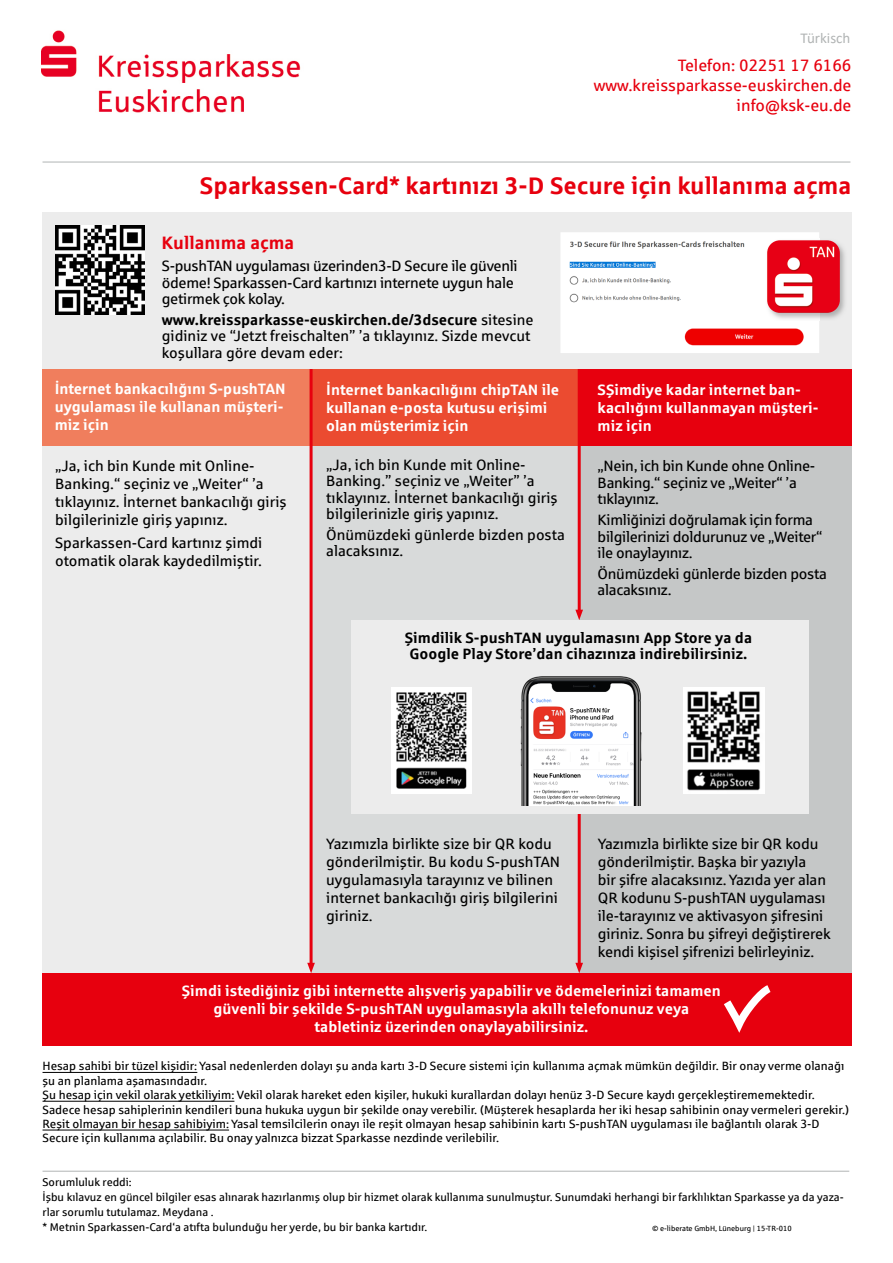
<style>
.page{position:relative;width:893px;height:1263px;background:#fff}
.page>*{position:absolute;margin:0;border:0;box-sizing:border-box;transform-origin:0 0}
.t1{font:700 24px "Sparkasse Rg";color:#e7000e}
.t2{font:700 18px "Sparkasse Rg";color:#e7000e}
.t3{font:16.5px/19.8px "Sparkasse Rg";color:#e7000e;text-align:right}
.t4{font:15px/18px "Sparkasse Rg";letter-spacing:-.01em;color:#000}
.t5{font:700 15px/18px "Sparkasse Rg";color:#fff}
.t6{font:700 15px/16.5px "Sparkasse Rg";color:#000;text-align:center}
.t7{font:15px "Calibri";color:#b1b4b4}
.t8{font:12px/14.4px "Sparkasse Rg";color:#000}
.t9{font:11.25px/15px "Sparkasse Rg";color:#000}
.t10{font:7.5px "Sparkasse Rg";color:#000}
.s1{font-weight:700}
</style>
<div class="page">
<hr style="left:43px;top:1171px;width:806px;height:1px;background:#b1b4b4">
<div style="left:310px;top:436px;width:270px;height:571px;background:#d8dada"></div>
<div style="left:579px;top:436px;width:272px;height:571px;background:#c5c7c7"></div>
<div style="left:43px;top:436px;width:268px;height:571px;background:#ececec"></div>
<div style="left:43px;top:369px;width:268px;height:76px;background:#f07e5d"></div>
<div style="left:311px;top:369px;width:268px;height:76px;background:#eb4b30"></div>
<div style="left:579px;top:369px;width:272px;height:76px;background:#e7000e"></div>
<hr style="left:578px;top:369px;width:3px;height:243px;background:#e7000e">
<svg style="left:575px;top:610px;width:8px;height:10px"></svg>
<hr style="left:578px;top:810px;width:3px;height:155px;background:#e7000e">
<svg style="left:575px;top:963px;width:8px;height:10px"></svg>
<div style="left:43px;top:973px;width:808px;height:73px;background:#e7000e"></div>
<svg style="left:724px;top:985px;width:47px;height:48px"></svg>
<div style="left:351px;top:620px;width:458px;height:193px;background:#ececec"></div>
<hr style="left:310px;top:369px;width:3px;height:596px;background:#e7000e">
<svg style="left:307px;top:963px;width:8px;height:10px"></svg>
<div style="left:43px;top:213px;width:808px;height:156px;background:#ececec"></div>
<hr style="left:43px;top:162px;width:807px;height:1px;background:#b1b4b4">
<img style="left:41px;top:30px;width:260px;height:83px">
<img style="left:520px;top:677px;width:122px;height:128px">
<img style="left:561px;top:232px;width:258px;height:121px">
<img style="left:765px;top:239px;width:80px;height:82px">
<img style="left:767px;top:240px;width:73px;height:73px">
<img style="left:56px;top:226px;width:88px;height:88px">
<img style="left:683px;top:687px;width:81px;height:106px">
<img style="left:391px;top:687px;width:81px;height:106px">
<hr style="left:43px;top:1072px;width:154px;height:1px;background:#000">
<hr style="left:43px;top:1101px;width:191px;height:1px;background:#000">
<hr style="left:43px;top:1130px;width:186px;height:1px;background:#000">
<p class="t7" style="left:801px;top:27px;width:51px">Türkisch</p>
<p class="t3" style="left:594px;top:55px;width:259px">Telefon: 02251 17 6166 www.kreissparkasse-euskirchen.de info@ksk-eu.de</p>
<h1 class="t1" style="left:200px;top:170px;width:653px">Sparkassen-Card* kartınızı 3-D Secure için kullanıma açma</h1>
<p class="t2" style="left:161px;top:231px;width:134px">Kullanıma açma</p>
<p class="t4" style="left:162px;top:257px;width:357px;line-height:16.5px">S-pushTAN uygulaması üzerinden3-D Secure ile güvenli ödeme! Sparkassen-Card kartınızı internete uygun hale getirmek çok kolay.</p>
<p class="t4" style="left:162px;top:311px;width:373px;line-height:16.5px"><span class="s1">www.kreissparkasse-euskirchen.de/3dsecure</span> sitesine gidiniz ve “Jetzt freischalten” ’a tıklayınız. Sizde mevcut koşullara göre devam eder:</p>
<p class="t5" style="left:55px;top:379px;width:232px">İnternet bankacılığını S-pushTAN uygulaması ile kullanan müşteri&shy;miz için</p>
<p class="t5" style="left:326px;top:380px;width:234px">İnternet bankacılığını chipTAN ile kullanan e-posta kutusu erişimi olan müşterimiz için</p>
<p class="t4" style="left:326px;top:456px;width:233px;line-height:16.5px">„Ja, ich bin Kunde mit Online-Banking.” seçiniz ve „Weiter” ’a tıklayınız. İnternet bankacılığı giriş bilgilerinizle giriş yapınız.</p>
<p class="t4" style="left:326px;top:526px;width:240px;line-height:16.5px">Önümüzdeki günlerde bizden posta alacaksınız.</p>
<p class="t4" style="left:55px;top:457px;width:233px">„Ja, ich bin Kunde mit Online-Banking.“ seçiniz ve „Weiter“ ’a tıklayınız. İnternet bankacılığı giriş bilgilerinizle giriş yapınız.</p>
<p class="t4" style="left:55px;top:533px;width:209px">Sparkassen-Card kartınız şimdi otomatik olarak kaydedilmiştir.</p>
<p class="t5" style="left:598px;top:380px;width:222px">SŞimdiye kadar internet ban&shy;kacılığını kullanmayan müşteri&shy;miz için</p>
<p class="t4" style="left:598px;top:457px;width:219px;line-height:16.5px">„Nein, ich bin Kunde ohne Online-<br>Banking.“ seçiniz ve „Weiter“ ’a tıklayınız.</p>
<p class="t4" style="left:598px;top:511px;width:226px;line-height:16.5px">Kimliğinizi doğrulamak için forma bilgilerinizi doldurunuz ve „Weiter“ ile onaylayınız.</p>
<p class="t4" style="left:598px;top:565px;width:231px;line-height:16.5px">Önümüzdeki günlerde bizden posta alacaksınız.</p>
<p class="t6" style="left:405px;top:629px;width:349px">Şimdilik S-pushTAN uygulamasını App Store ya da<br>Google Play Store’dan cihazınıza indirebilirsiniz.</p>
<p class="t4" style="left:326px;top:834px;width:235px">Yazımızla birlikte size bir QR kodu gönderilmiştir. Bu kodu S-pushTAN uygulamasıyla tarayınız ve bilinen internet bankacılığı giriş bilgilerini giriniz.</p>
<p class="t4" style="left:598px;top:834px;width:234px">Yazımızla birlikte size bir QR kodu gönderilmiştir. Başka bir yazıyla<br>bir şifre alacaksınız. Yazıda yer alan QR kodunu S-pushTAN uygulaması ile-tarayınız ve aktivasyon şifresini giriniz. Sonra bu şifreyi değiştirerek kendi kişisel şifrenizi belirleyiniz.</p>
<p class="t5" style="left:182px;top:981px;width:541px;text-align:center">Şimdi istediğiniz gibi internette alışveriş yapabilir ve ödemelerinizi tamamen güvenli bir şekilde S-pushTAN uygulamasıyla akıllı telefonunuz veya tabletiniz üzerinden onaylayabilirsiniz.</p>
<p class="t8" style="left:43px;top:1059px;width:808px">Hesap sahibi bir tüzel kişidir: Yasal nedenlerden dolayı şu anda kartı 3-D Secure sistemi için kullanıma açmak mümkün değildir. Bir onay verme olanağı şu an planlama aşamasındadır.<br>Şu hesap için vekil olarak yetkiliyim: Vekil olarak hareket eden kişiler, hukuki kurallardan dolayı henüz 3-D Secure kaydı gerçekleştirememektedir.<br>Sadece hesap sahiplerinin kendileri buna hukuka uygun bir şekilde onay verebilir. (Müşterek hesaplarda her iki hesap sahibinin onay vermeleri gerekir.)<br>Reşit olmayan bir hesap sahibiyim: Yasal temsilcilerin onayı ile reşit olmayan hesap sahibinin kartı S-pushTAN uygulaması ile bağlantılı olarak 3-D Secure için kullanıma açılabilir. Bu onay yalnızca bizzat Sparkasse nezdinde verilebilir.</p>
<p class="t9" style="left:43px;top:1174px;width:803px">Sorumluluk reddi:<br>İşbu kılavuz en güncel bilgiler esas alınarak hazırlanmış olup bir hizmet olarak kullanıma sunulmuştur. Sunumdaki herhangi bir farklılıktan Sparkasse ya da yaza&shy;rlar sorumlu tutulamaz. Meydana .<br>* Metnin Sparkassen-Card‘a atıfta bulunduğu her yerde, bu bir banka kartıdır.</p>
<p class="t10" style="left:652px;top:1224px;width:141px">© e-liberate GmbH, Lüneburg | 15-TR-010</p>
</div>
